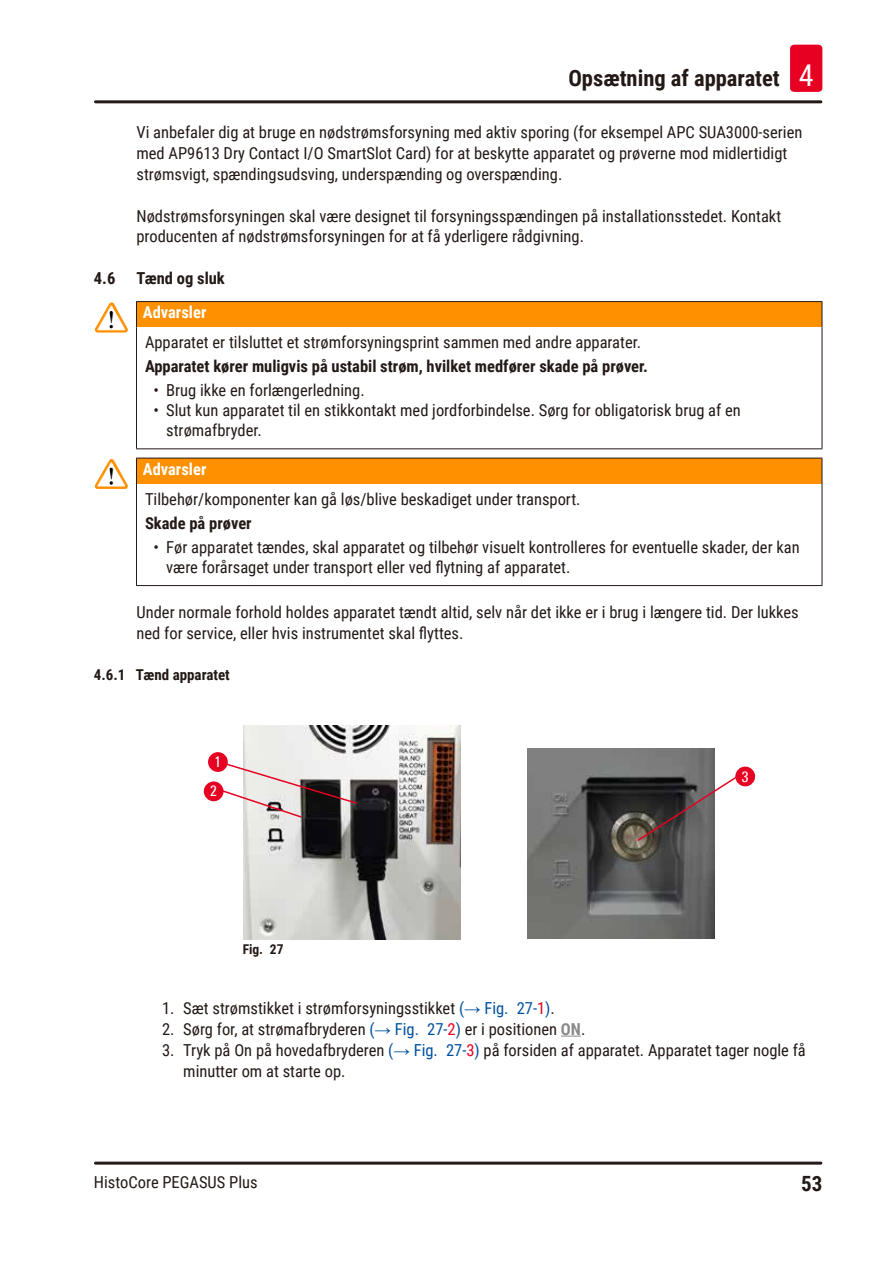
<style>
.page{position:relative;width:893px;height:1263px;background:#fff}
.page>*{position:absolute;margin:0;border:0;box-sizing:border-box;transform-origin:0 0}
.t1{font:700 22.5px "Roboto Condensed";color:#231916}
.t2{font:700 21px "Roboto Condensed";color:#231916}
.Description_text{font:16.5px/20.9px "Roboto Condensed";color:#231916}
.Source_of_danger{font:16.5px "Roboto Condensed";color:#231916}
.Consequenses_of_non{font:700 16.5px "Roboto Condensed";color:#231916}
.Signalword__no_use_a{font:700 16.5px "Roboto Condensed";color:#fff}
.t3{font:700 15px "Roboto Condensed";color:#231916}
.t4{font:condensed 15px "Univers";color:#fff}
.t5{font:700 13.5px "Roboto Condensed";color:#231916}
.s1{font-weight:400;font-size:30px;color:#fff}
.s2{color:#00509e}
.s3{font-family:"Arial";color:#00509e}
.s4{color:#e60021}
.s5{font-weight:700;color:#898989}
</style>
<div class="page">
<hr style="left:95px;top:100px;width:726px;height:3px;background:#231916">
<hr style="left:95px;top:1161px;width:726px;height:3px;background:#231916">
<div style="left:790px;top:45px;width:32px;height:47px;background:#e60021;border-radius:4px"></div>
<svg style="left:561px;top:1036px;width:20px;height:1px"></svg>
<div style="left:136px;top:302px;width:686px;height:25px;background:#ff9000"></div>
<svg style="left:136px;top:302px;width:1px;height:25px"></svg>
<hr style="left:136px;top:327px;width:1px;height:121px;background:#231916">
<hr style="left:822px;top:327px;width:1px;height:121px;background:#231916">
<hr style="left:136px;top:448px;width:686px;height:1px;background:#231916">
<hr style="left:136px;top:301px;width:686px;height:1px;background:#231916">
<svg style="left:822px;top:302px;width:1px;height:25px"></svg>
<img style="left:97px;top:302px;width:14px;height:23px">
<div style="left:136px;top:458px;width:686px;height:26px;background:#ff9000"></div>
<svg style="left:136px;top:459px;width:1px;height:25px"></svg>
<hr style="left:136px;top:484px;width:1px;height:101px;background:#231916">
<hr style="left:822px;top:484px;width:1px;height:101px;background:#231916">
<hr style="left:136px;top:585px;width:686px;height:1px;background:#231916">
<hr style="left:136px;top:458px;width:686px;height:1px;background:#231916">
<svg style="left:822px;top:458px;width:1px;height:26px"></svg>
<img style="left:97px;top:459px;width:14px;height:23px">
<img style="left:243px;top:726px;width:217px;height:213px">
<svg style="left:221px;top:762px;width:137px;height:57px"></svg>
<div style="left:208px;top:752px;width:20px;height:20px;background:#e60021;border-radius:50%"></div>
<div style="left:204px;top:781px;width:20px;height:20px;background:#e60021;border-radius:50%"></div>
<img style="left:527px;top:748px;width:187px;height:190px">
<svg style="left:636px;top:775px;width:101px;height:67px"></svg>
<div style="left:735px;top:766px;width:20px;height:20px;background:#e60021;border-radius:50%"></div>
<h1 class="t1" style="left:568px;top:63px;width:247px">Opsætning af apparatet <span class="s1">4</span></h1>
<p class="Description_text" style="left:136px;top:121px;width:667px">Vi anbefaler dig at bruge en nødstrømsforsyning med aktiv sporing (for eksempel APC SUA3000-serien med AP9613 Dry Contact I/O SmartSlot Card) for at beskytte apparatet og prøverne mod midlertidigt strømsvigt, spændingsudsving, underspænding og overspænding.</p>
<p class="Description_text" style="left:136px;top:205px;width:646px">Nødstrømsforsyningen skal være designet til forsyningsspændingen på installationsstedet. Kontakt producenten af nødstrømsforsyningen for at få yderligere rådgivning.</p>
<p class="Consequenses_of_non" style="left:94px;top:267px;width:23px">4.6</p>
<p class="Consequenses_of_non" style="left:136px;top:267px;width:90px">Tænd og sluk</p>
<p class="Signalword__no_use_a" style="left:143px;top:301px;width:65px">Advarsler</p>
<p class="Source_of_danger" style="left:145px;top:331px;width:498px">Apparatet er tilsluttet et strømforsyningsprint sammen med andre apparater.</p>
<p class="Consequenses_of_non" style="left:145px;top:355px;width:505px">Apparatet kører muligvis på ustabil strøm, hvilket medfører skade på prøver.</p>
<p class="Description_text" style="left:153px;top:380px;width:213px">• Brug ikke en forlængerledning.</p>
<p class="Description_text" style="left:166px;top:400px;width:576px;line-height:19.8px;text-indent:-13px">• Slut kun apparatet til en stikkontakt med jordforbindelse. Sørg for obligatorisk brug af en strømafbryder.</p>
<p class="Signalword__no_use_a" style="left:143px;top:457px;width:65px">Advarsler</p>
<p class="Source_of_danger" style="left:145px;top:487px;width:437px">Tilbehør/komponenter kan gå løs/blive beskadiget under transport.</p>
<p class="Consequenses_of_non" style="left:145px;top:511px;width:108px">Skade på prøver</p>
<p class="Description_text" style="left:166px;top:537px;width:635px;line-height:19.8px;text-indent:-13px">• Før apparatet tændes, skal apparatet og tilbehør visuelt kontrolleres for eventuelle skader, der kan være forårsaget under transport eller ved flytning af apparatet.</p>
<p class="Description_text" style="left:136px;top:601px;width:664px">Under normale forhold holdes apparatet tændt altid, selv når det ikke er i brug i længere tid. Der lukkes ned for service, eller hvis instrumentet skal flyttes.</p>
<p class="t3" style="left:94px;top:664px;width:137px">4.6.1 Tænd apparatet</p>
<p class="t4" style="left:214px;top:752px;width:8px">1</p>
<p class="t4" style="left:210px;top:782px;width:8px">2</p>
<p class="t5" style="left:243px;top:940px;width:42px">Fig. 27</p>
<p class="t4" style="left:742px;top:767px;width:8px">3</p>
<p class="Description_text" style="left:162px;top:997px;width:394px">1. Sæt strømstikket i strømforsyningsstikket <span class="s2">(</span><span class="s3">→</span> <span class="s2">Fig. 27‑</span><span class="s4">1</span><span class="s2">)</span>.</p>
<p class="Description_text" style="left:162px;top:1018px;width:425px">2. Sørg for, at strømafbryderen <span class="s2">(</span><span class="s3">→</span> <span class="s2">Fig. 27‑</span><span class="s4">2</span><span class="s2">)</span> er i positionen <span class="s5">ON</span>.</p>
<p class="Description_text" style="left:183px;top:1039px;width:624px;text-indent:-21px">3. Tryk på On på hovedafbryderen <span class="s2">(</span><span class="s3">→</span> <span class="s2">Fig. 27‑</span><span class="s4">3</span><span class="s2">)</span> på forsiden af apparatet. Apparatet tager nogle få minutter om at starte op.</p>
<p class="Description_text" style="left:94px;top:1171px;width:165px">HistoCore PEGASUS Plus</p>
<p class="t2" style="left:801px;top:1169px;width:23px">53</p>
</div>
